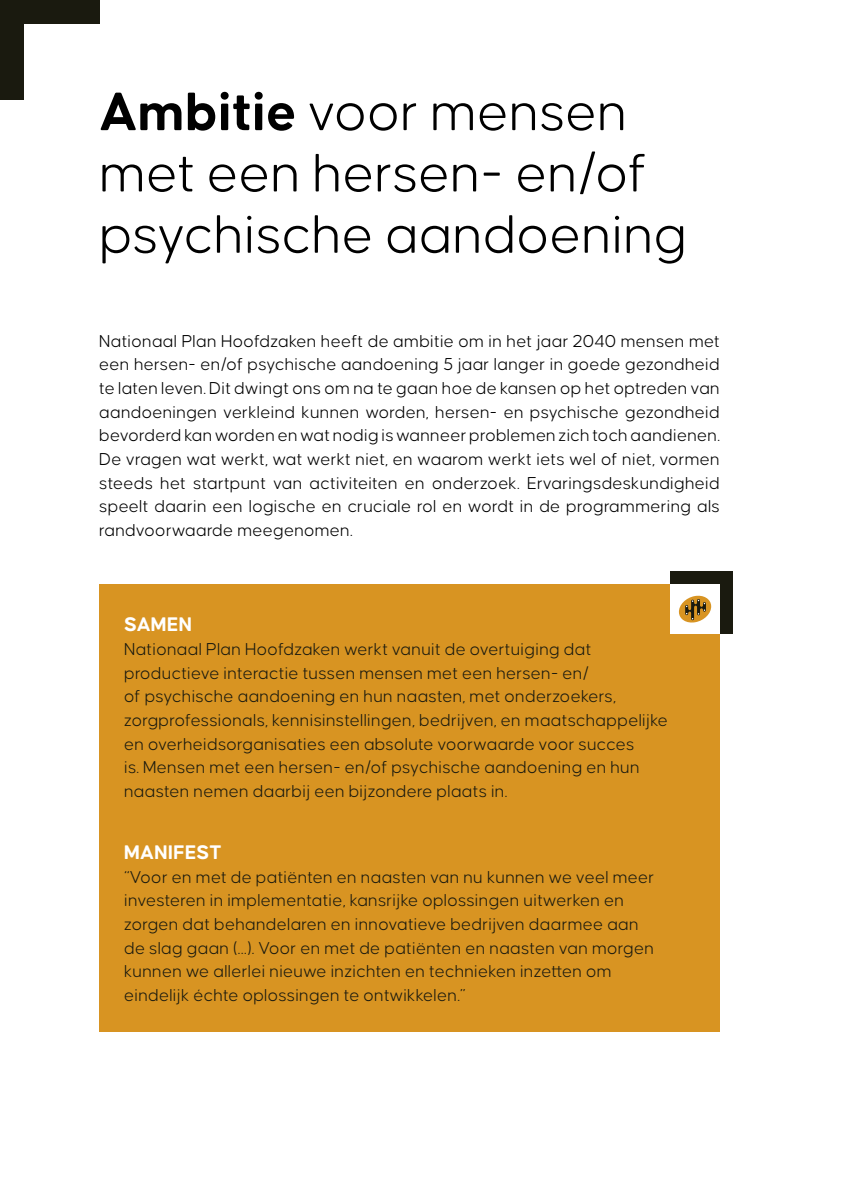
<style>
.page{position:relative;width:844px;height:1191px;background:#fff}
.page>*{position:absolute;margin:0;border:0;box-sizing:border-box;transform-origin:0 0}
.t1{font:300 57.75px/61.2px "Causten Round";color:#000}
.t2{font:700 21px "Causten Round";letter-spacing:.01em;color:#fff}
.t3{font:300 18.38px/23.6px "Causten Round";letter-spacing:.01em;color:#1a1a0f}
.t4{font:300 18.38px/23.6px "Causten Round";letter-spacing:.01em;color:#000;text-align:justify}
.s1{font-weight:700}
</style>
<div class="page">
<div style="left:0;top:0;width:99px;height:99px;background:#1a1a0f"></div>
<div style="left:25px;top:25px;width:794px;height:1141px;background:#fff"></div>
<div style="left:99px;top:584px;width:620px;height:448px;background:#d89422"></div>
<div style="left:670px;top:572px;width:62px;height:62px;background:#1a1a0f"></div>
<div style="left:670px;top:584px;width:49px;height:50px;background:#fff"></div>
<svg style="left:678px;top:595px;width:33px;height:28px"></svg>
<h1 class="t1" style="left:99px;top:81px;width:589px"><span class="s1">Ambitie</span> voor mensen met een hersen- en/of psychische aandoening</h1>
<p class="t4" style="left:99px;top:329px;width:622px">Nationaal Plan Hoofdzaken heeft de ambitie om in het jaar 2040 mensen met een hersen- en/of psychische aandoening 5 jaar langer in goede gezondheid te laten leven. Dit dwingt ons om na te gaan hoe de kansen op het optreden van aandoeningen verkleind kunnen worden, hersen- en psychische gezondheid bevorderd kan worden en wat nodig is wanneer problemen zich toch aandienen.<br>De vragen wat werkt, wat werkt niet, en waarom werkt iets wel of niet, vormen steeds het startpunt van activiteiten en onderzoek. Ervaringsdeskundigheid speelt daarin een logische en cruciale rol en wordt in de programmering als randvoorwaarde meegenomen.</p>
<p class="t2" style="left:124px;top:613px;width:70px">SAMEN</p>
<p class="t3" style="left:124px;top:637px;width:545px">Nationaal Plan Hoofdzaken werkt vanuit de overtuiging dat productieve interactie tussen mensen met een hersen- en/<br>of psychische aandoening en hun naasten, met onderzoekers, zorgprofessionals, kennisinstellingen, bedrijven, en maatschappelijke en overheidsorganisaties een absolute voorwaarde voor succes<br>is. Mensen met een hersen- en/of psychische aandoening en hun naasten nemen daarbij een bijzondere plaats in.</p>
<p class="t2" style="left:124px;top:840px;width:99px">MANIFEST</p>
<p class="t3" style="left:124px;top:865px;width:531px">“Voor en met de patiënten en naasten van nu kunnen we veel meer investeren in implementatie, kansrijke oplossingen uitwerken en zorgen dat behandelaren en innovatieve bedrijven daarmee aan de slag gaan (…). Voor en met de patiënten en naasten van morgen kunnen we allerlei nieuwe inzichten en technieken inzetten om eindelijk échte oplossingen te ontwikkelen.”</p>
</div>
